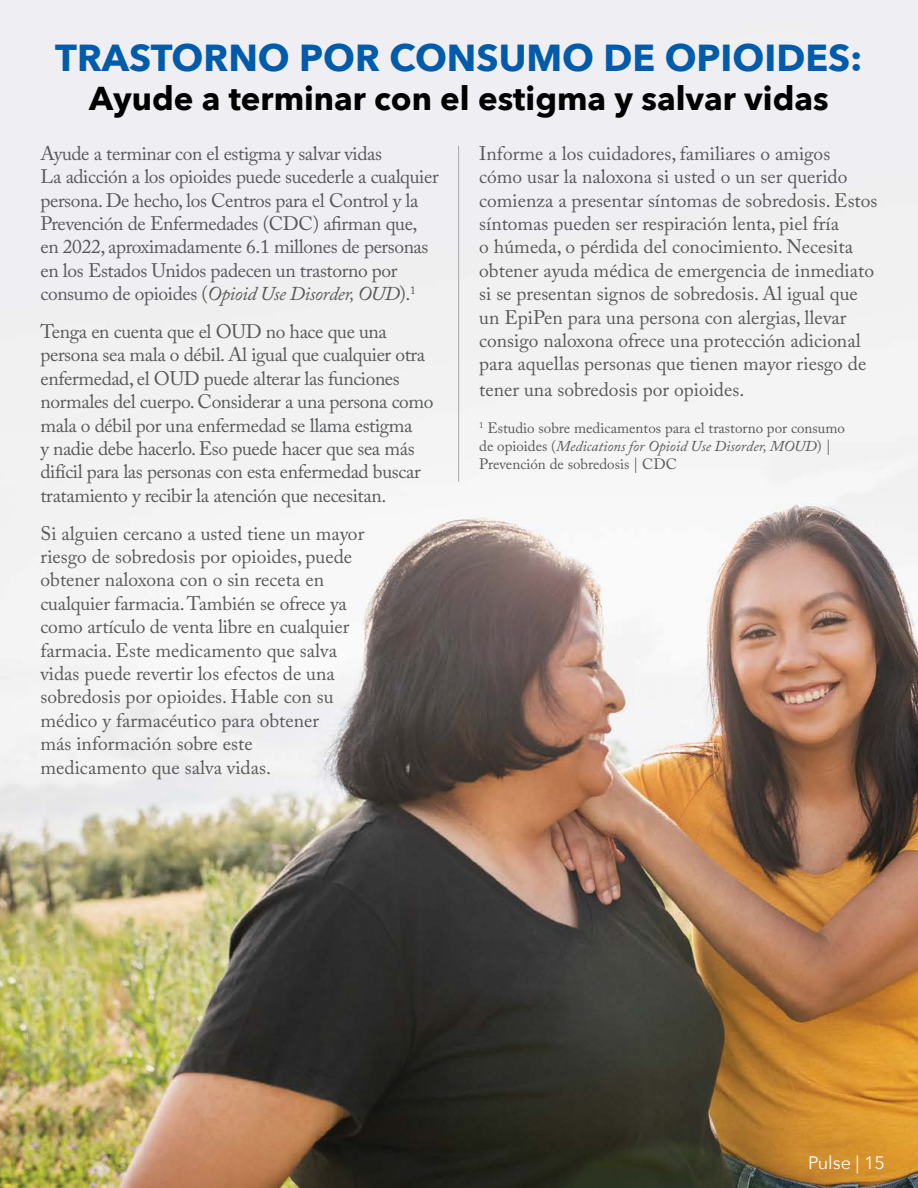
<style>
.page{position:relative;width:918px;height:1188px;background:#fff}
.page>*{position:absolute;margin:0;border:0;box-sizing:border-box;transform-origin:0 0}
.t1{font:700 37.5px "Avenir Next";color:#005baa}
.t2{font:700 33px "Avenir Next";color:#000}
.t3{font:19.5px/23.4px "Adobe Caslon Pro";letter-spacing:-.005em;color:#58595b}
.t4{font:18px "Avenir Next";color:#fff}
.t5{font:15px/18px "Adobe Caslon Pro";color:#58595b}
.s1{font-style:italic}
</style>
<div class="page">
<img style="left:0;top:0;width:918px;height:1188px">
<hr style="left:458px;top:146px;width:1px;height:336px;background:#a7a9ac">
<h1 class="t1" style="left:55px;top:26px;width:809px">TRASTORNO POR CONSUMO DE OPIOIDES:</h1>
<h2 class="t2" style="left:89px;top:70px;width:741px">Ayude a terminar con el estigma y salvar vidas</h2>
<p class="t3" style="left:40px;top:141px;width:400px">Ayude a terminar con el estigma y salvar vidas<br>La adicción a los opioides puede sucederle a cualquier persona. De hecho, los Centros para el Control y la Prevención de Enfermedades (CDC) afirman que, en 2022, aproximadamente 6.1 millones de personas en los Estados Unidos padecen un trastorno por consumo de opioides (<span class="s1">Opioid Use Disorder, OUD</span>).<sup>1</sup></p>
<p class="t3" style="left:40px;top:320px;width:395px">Tenga en cuenta que el OUD no hace que una persona sea mala o débil. Al igual que cualquier otra enfermedad, el OUD puede alterar las funciones normales del cuerpo. Considerar a una persona como mala o débil por una enfermedad se llama estigma<br>y nadie debe hacerlo. Eso puede hacer que sea más difícil para las personas con esta enfermedad buscar tratamiento y recibir la atención que necesitan.</p>
<p class="t3" style="left:40px;top:521px;width:325px">Si alguien cercano a usted tiene un mayor riesgo de sobredosis por opioides, puede obtener naloxona con o sin receta en cualquier farmacia. También se ofrece ya como artículo de venta libre en cualquier farmacia. Este medicamento que salva vidas puede revertir los efectos de una sobredosis por opioides. Hable con su médico y farmacéutico para obtener<br>más información sobre este<br>medicamento que salva vidas.</p>
<p class="t3" style="left:479px;top:141px;width:400px">Informe a los cuidadores, familiares o amigos cómo usar la naloxona si usted o un ser querido comienza a presentar síntomas de sobredosis. Estos síntomas pueden ser respiración lenta, piel fría<br>o húmeda, o pérdida del conocimiento. Necesita obtener ayuda médica de emergencia de inmediato si se presentan signos de sobredosis. Al igual que un EpiPen para una persona con alergias, llevar consigo naloxona ofrece una protección adicional para aquellas personas que tienen mayor riesgo de</p>
<p class="t3" style="left:479px;top:377px;width:267px">tener una sobredosis por opioides.</p>
<p class="t5" style="left:479px;top:419px;width:367px"><sup>1</sup> Estudio sobre medicamentos para el trastorno por consumo de opioides (<span class="s1">Medications for Opioid Use Disorder, MOUD</span>) |<br>Prevención de sobredosis | CDC</p>
<p class="t4" style="left:808px;top:1148px;width:78px">Pulse | 15</p>
</div>
